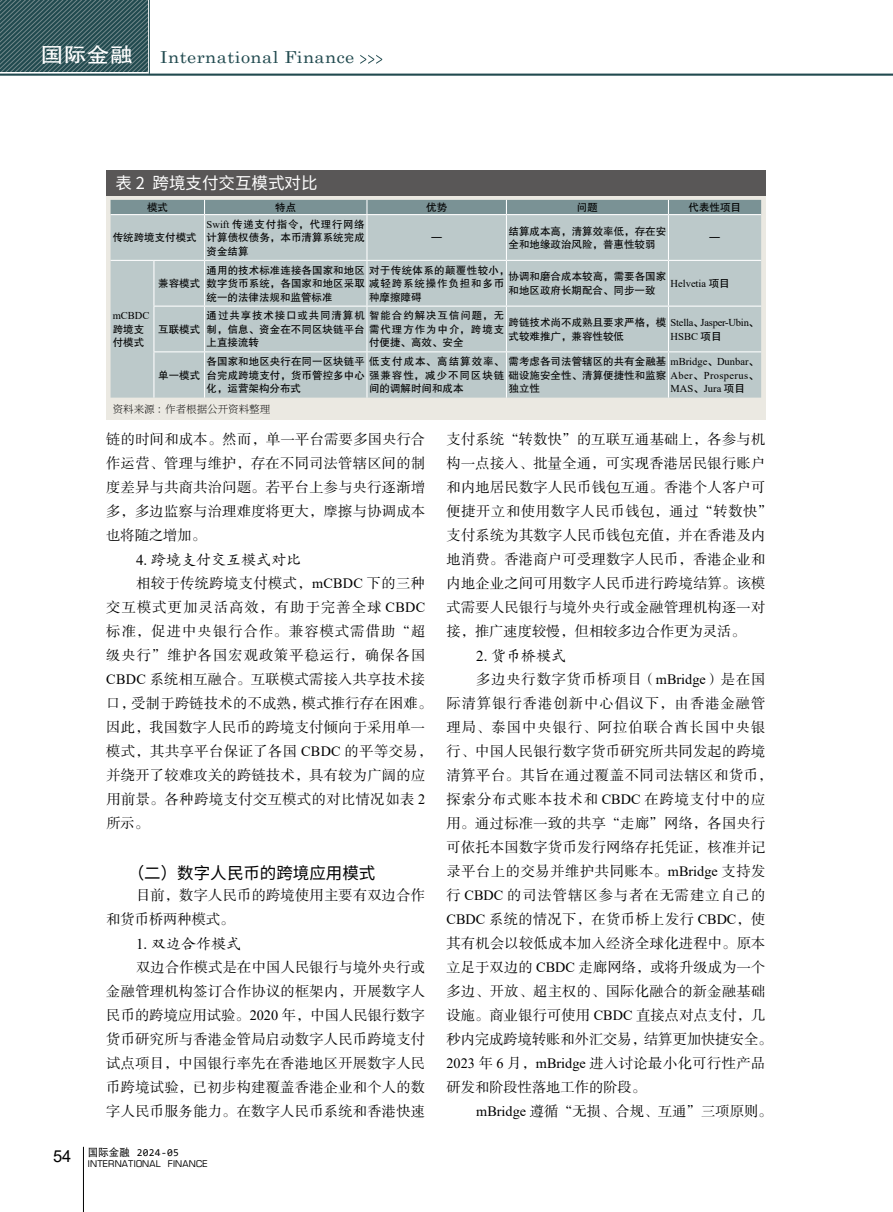
<style>
.page{position:relative;width:893px;height:1212px;background:#fff}
.page>*{position:absolute;margin:0;border:0;box-sizing:border-box;transform-origin:0 0}
.t1{font:21px "FZHTJW GB1 0";color:#fff;scale:1.1 1}
.t2{font:16.5px "Century Schoolbook";letter-spacing:.025em;color:#214a4f;scale:1.1 1}
.t3{font:16.5px "Source Han Sans CN";color:#000}
.t4{font:16.5px "Source Han Sans CN";color:#fff}
.t5{font:15px "FZKTK GBK1 0";color:#000}
.t6{font:14.25px/24px "FZSSK GBK1 0";letter-spacing:.02em;color:#000}
.t7{font:10.5px/13.5px "FZHTK GBK1 0";color:#000}
.t8{font:10.5px "Times New Roman";color:#000}
.t9{font:200 10.5px "Source Han Serif CN";color:#000}
.t10{font:10.5px "Consolas";letter-spacing:.025em;color:#000}
.t11{font:9px "Eurostile";letter-spacing:.025em;color:#000}
.s1{font-family:"Times New Roman"}
.s2{font-family:"FZHTK GBK1 0"}
.s3{font-family:"DFP Hei W5 GB"}
</style>
<div class="page">
<svg style="left:0;top:0;width:147px;height:72px;background:#3a5d61"></svg>
<hr style="left:0;top:74px;width:893px;height:2px;background:#214a4f">
<svg style="left:360px;top:55px;width:22px;height:9px"></svg>
<hr style="left:149px;top:0;width:1px;height:74px;background:#214a4f">
<hr style="left:83px;top:1147px;width:1px;height:65px;background:#000">
<div style="left:106px;top:178px;width:659px;height:242px;background:#ebe9e2"></div>
<div style="left:106px;top:170px;width:659px;height:26px;background:#595757"></div>
<div style="left:111px;top:215px;width:650px;height:183px;background:#bcc9ca"></div>
<hr style="left:204px;top:215px;width:1px;height:45px;background:#fff">
<hr style="left:366px;top:215px;width:1px;height:45px;background:#fff">
<hr style="left:506px;top:215px;width:1px;height:45px;background:#fff">
<hr style="left:668px;top:215px;width:1px;height:45px;background:#fff">
<hr style="left:111px;top:260px;width:43px;height:1px;background:#fff">
<hr style="left:154px;top:260px;width:51px;height:1px;background:#fff">
<hr style="left:153px;top:261px;width:1px;height:45px;background:#fff">
<hr style="left:205px;top:260px;width:162px;height:1px;background:#fff">
<hr style="left:204px;top:261px;width:1px;height:45px;background:#fff">
<hr style="left:367px;top:260px;width:139px;height:1px;background:#fff">
<hr style="left:366px;top:261px;width:1px;height:45px;background:#fff">
<hr style="left:506px;top:260px;width:162px;height:1px;background:#fff">
<hr style="left:506px;top:261px;width:1px;height:45px;background:#fff">
<hr style="left:668px;top:260px;width:93px;height:1px;background:#fff">
<hr style="left:668px;top:261px;width:1px;height:45px;background:#fff">
<hr style="left:153px;top:306px;width:52px;height:1px;background:#fff">
<hr style="left:153px;top:307px;width:1px;height:44px;background:#fff">
<hr style="left:205px;top:306px;width:162px;height:1px;background:#fff">
<hr style="left:204px;top:307px;width:1px;height:44px;background:#fff">
<hr style="left:367px;top:306px;width:139px;height:1px;background:#fff">
<hr style="left:366px;top:307px;width:1px;height:44px;background:#fff">
<hr style="left:506px;top:306px;width:162px;height:1px;background:#fff">
<hr style="left:506px;top:307px;width:1px;height:44px;background:#fff">
<hr style="left:668px;top:306px;width:93px;height:1px;background:#fff">
<hr style="left:668px;top:307px;width:1px;height:44px;background:#fff">
<hr style="left:153px;top:351px;width:52px;height:1px;background:#fff">
<hr style="left:153px;top:352px;width:1px;height:46px;background:#fff">
<hr style="left:205px;top:351px;width:162px;height:1px;background:#fff">
<hr style="left:204px;top:352px;width:1px;height:46px;background:#fff">
<hr style="left:367px;top:351px;width:139px;height:1px;background:#fff">
<hr style="left:366px;top:352px;width:1px;height:46px;background:#fff">
<hr style="left:506px;top:351px;width:162px;height:1px;background:#fff">
<hr style="left:506px;top:352px;width:1px;height:46px;background:#fff">
<hr style="left:668px;top:351px;width:93px;height:1px;background:#fff">
<hr style="left:668px;top:352px;width:1px;height:46px;background:#fff">
<div style="left:111px;top:200px;width:650px;height:14px;background:#7a9295"></div>
<hr style="left:111px;top:214px;width:43px;height:1px;background:#fff">
<hr style="left:154px;top:214px;width:51px;height:1px;background:#fff">
<hr style="left:205px;top:214px;width:162px;height:1px;background:#fff">
<hr style="left:367px;top:214px;width:139px;height:1px;background:#fff">
<hr style="left:506px;top:214px;width:162px;height:1px;background:#fff">
<hr style="left:668px;top:214px;width:93px;height:1px;background:#fff">
<h1 class="t1" style="left:40px;top:43px;width:85px">国际金融</h1>
<p class="t2" style="left:160px;top:43px;width:178px">International Finance</p>
<p class="t4" style="left:115px;top:174px;width:204px">表 2 跨境支付交互模式对比</p>
<p class="t7" style="left:147px;top:201px;width:22px">模式</p>
<p class="t7" style="left:275px;top:201px;width:22px">特点</p>
<p class="t7" style="left:426px;top:201px;width:22px">优势</p>
<p class="t7" style="left:577px;top:201px;width:22px">问题</p>
<p class="t7" style="left:688px;top:201px;width:54px">代表性项目</p>
<p class="t7" style="left:113px;top:231px;width:85px">传统跨境支付模式</p>
<p class="t7" style="left:207px;top:218px;width:160px;text-align:justify"><span class="s1">Swift</span> 传递支付指令，代理行网络计算债权债务，本币清算系统完成资金结算</p>
<p class="t7" style="left:431px;top:231px;width:12px">—</p>
<p class="t7" style="left:509px;top:224px;width:159px">结算成本高，清算效率低，存在安全和地缘政治风险，普惠性较弱</p>
<p class="t7" style="left:709px;top:231px;width:12px">—</p>
<p class="t8" style="left:113px;top:308px;width:38px">mCBDC</p>
<p class="t7" style="left:113px;top:323px;width:33px">跨境支付模式</p>
<p class="t7" style="left:207px;top:263px;width:304px">通用的技术标准连接各国家和地区对于传统体系的颠覆性较小，数字货币系统，各国家和地区采取减轻跨系统操作负担和多币统一的法律法规和监管标准</p>
<p class="t7" style="left:509px;top:270px;width:159px">协调和磨合成本较高，需要各国家和地区政府长期配合、同步一致</p>
<p class="t8" style="left:671px;top:276px;width:61px">Helvetia <span class="s2">项目</span></p>
<p class="t7" style="left:158px;top:277px;width:43px">兼容模式</p>
<p class="t7" style="left:369px;top:290px;width:54px">种摩擦障碍</p>
<p class="t7" style="left:207px;top:309px;width:299px;text-align:justify">通过共享技术接口或共同清算机智能合约解决互信问题，无制，信息、资金在不同区块链平台需代理方作为中介，跨境支上直接流转</p>
<p class="t7" style="left:509px;top:316px;width:252px">跨链技术尚不成熟且要求严格，模 <span class="s1">Stella</span>、<span class="s1">Jasper-Ubin</span>、式较难推广，兼容性较低</p>
<p class="t7" style="left:158px;top:323px;width:43px">互联模式</p>
<p class="t8" style="left:671px;top:329px;width:53px">HSBC <span class="s2">项目</span></p>
<p class="t7" style="left:369px;top:336px;width:96px">付便捷、高效、安全</p>
<p class="t7" style="left:207px;top:355px;width:554px;text-align:justify">各国家和地区央行在同一区块链平低支付成本、高结算效率、需考虑各司法管辖区的共有金融基 <span class="s1">mBridge</span>、<span class="s1">Dunbar</span>、台完成跨境支付，货币管控多中心强兼容性，减少不同区块链础设施安全性、清算便捷性和监察 <span class="s1">Aber</span>、<span class="s1">Prosperus</span>、化，运营架构分布式</p>
<p class="t7" style="left:158px;top:368px;width:43px">单一模式</p>
<p class="t7" style="left:369px;top:382px;width:96px">间的调解时间和成本</p>
<p class="t7" style="left:509px;top:382px;width:33px">独立性</p>
<p class="t8" style="left:671px;top:381px;width:76px">MAS<span class="s2">、</span>Jura <span class="s2">项目</span></p>
<p class="t9" style="left:113px;top:403px;width:159px">资料来源：作者根据公开资料整理</p>
<p class="t6" style="left:106px;top:428px;width:320px;text-align:justify">链的时间和成本。然而，单一平台需要多国央行合作运营、管理与维护，存在不同司法管辖区间的制度差异与共商共治问题。若平台上参与央行逐渐增多，多边监察与治理难度将更大，摩擦与协调成本也将随之增加。</p>
<p class="t5" style="left:136px;top:552px;width:167px"><span class="s1">4.</span> 跨境支付交互模式对比</p>
<p class="t6" style="left:106px;top:572px;width:328px;text-indent:30px">相较于传统跨境支付模式，<span class="s1">mCBDC</span> 下的三种交互模式更加灵活高效，有助于完善全球 <span class="s1">CBDC</span>标准，促进中央银行合作。兼容模式需借助“超级央行”维护各国宏观政策平稳运行，确保各国<br><span class="s1">CBDC</span> 系统相互融合。互联模式需接入共享技术接口，受制于跨链技术的不成熟，模式推行存在困难。因此，我国数字人民币的跨境支付倾向于采用单一模式，其共享平台保证了各国 <span class="s1">CBDC</span> 的平等交易，并绕开了较难攻关的跨链技术，具有较为广阔的应用前景。各种跨境支付交互模式的对比情况如表 <span class="s1">2</span>所示。</p>
<p class="t3" style="left:128px;top:863px;width:249px">（二）数字人民币的跨境应用模式</p>
<p class="t6" style="left:106px;top:884px;width:320px;text-indent:30px">目前，数字人民币的跨境使用主要有双边合作和货币桥两种模式。</p>
<p class="t5" style="left:136px;top:936px;width:107px"><span class="s1">1.</span> 双边合作模式</p>
<p class="t6" style="left:106px;top:956px;width:320px;text-align:justify;text-indent:30px">双边合作模式是在中国人民银行与境外央行或金融管理机构签订合作协议的框架内，开展数字人民币的跨境应用试验。<span class="s1">2020</span> 年，中国人民银行数字货币研究所与香港金管局启动数字人民币跨境支付试点项目，中国银行率先在香港地区开展数字人民币跨境试验，已初步构建覆盖香港企业和个人的数字人民币服务能力。在数字人民币系统和香港快速</p>
<p class="t10" style="left:88px;top:1145px;width:92px"><span class="s3">国际金融</span> 2024-05</p>
<p class="t11" style="left:53px;top:1158px;width:156px"><sup>54</sup> INTERNATIONAL FINANCE</p>
<p class="t6" style="left:446px;top:428px;width:327px">支付系统“转数快”的互联互通基础上，各参与机构一点接入、批量全通，可实现香港居民银行账户和内地居民数字人民币钱包互通。香港个人客户可便捷开立和使用数字人民币钱包，通过“转数快”支付系统为其数字人民币钱包充值，并在香港及内地消费。香港商户可受理数字人民币，香港企业和内地企业之间可用数字人民币进行跨境结算。该模式需要人民银行与境外央行或金融管理机构逐一对接，推广速度较慢，但相较多边合作更为灵活。</p>
<p class="t5" style="left:476px;top:648px;width:91px"><span class="s1">2.</span> 货币桥模式</p>
<p class="t6" style="left:446px;top:668px;width:328px;text-indent:30px">多边央行数字货币桥项目（<span class="s1">mBridge</span>）是在国际清算银行香港创新中心倡议下，由香港金融管理局、泰国中央银行、阿拉伯联合酋长国中央银行、中国人民银行数字货币研究所共同发起的跨境清算平台。其旨在通过覆盖不同司法辖区和货币，探索分布式账本技术和 <span class="s1">CBDC</span> 在跨境支付中的应用。通过标准一致的共享“走廊”网络，各国央行可依托本国数字货币发行网络存托凭证，核准并记录平台上的交易并维护共同账本。<span class="s1">mBridge</span> 支持发行 <span class="s1">CBDC</span> 的司法管辖区参与者在无需建立自己的<br><span class="s1">CBDC</span> 系统的情况下，在货币桥上发行 <span class="s1">CBDC</span>，使其有机会以较低成本加入经济全球化进程中。原本立足于双边的 <span class="s1">CBDC</span> 走廊网络，或将升级成为一个多边、开放、超主权的、国际化融合的新金融基础设施。商业银行可使用 <span class="s1">CBDC</span> 直接点对点支付，几秒内完成跨境转账和外汇交易，结算更加快捷安全。<br><span class="s1">2023</span> 年 <span class="s1">6</span> 月，<span class="s1">mBridge</span> 进入讨论最小化可行性产品研发和阶段性落地工作的阶段。</p>
<p class="t6" style="left:476px;top:1100px;width:298px"><span class="s1">mBridge</span> 遵循“无损、合规、互通”三项原则。</p>
</div>
